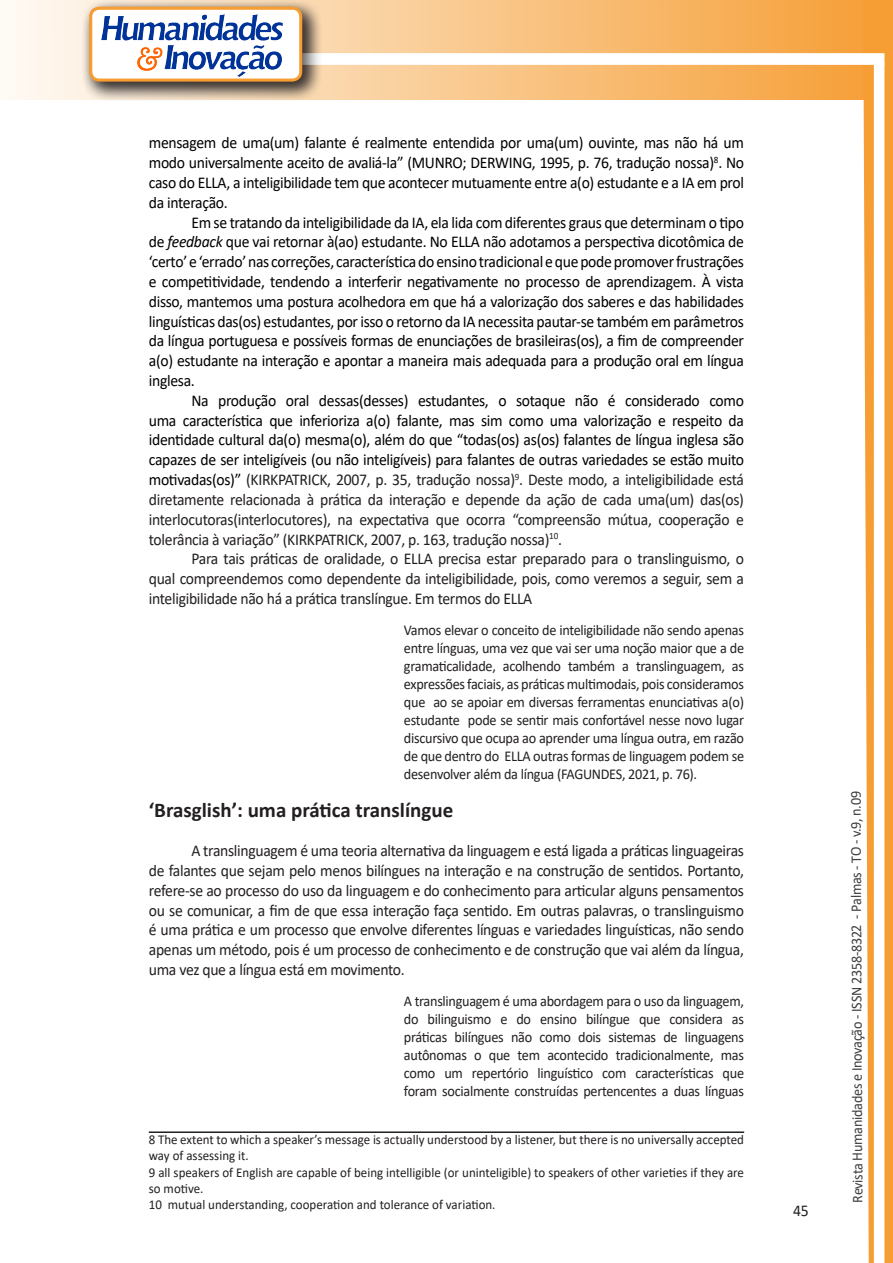
<style>
.page{position:relative;width:893px;height:1263px;background:#fff}
.page>*{position:absolute;margin:0;border:0;box-sizing:border-box;transform-origin:0 0}
.Titulo_2{font:700 21px "Calibri";color:#231f20}
.texto{font:16.5px/19.8px "Calibri";letter-spacing:-.02em;color:#000;text-align:justify;scale:.95 1}
.texto-2{font:16.5px/19.8px "Calibri";letter-spacing:-.02em;color:#231f20;text-align:justify;scale:.95 1}
.citacao{font:15px/18px "Calibri";letter-spacing:-.02em;color:#231f20;text-align:justify;scale:.95 1}
.t1{font:15px "Calibri";letter-spacing:-.025em;color:#3e3e3f;scale:.95 1}
.Rodapé{font:13.5px/16.2px "Calibri";color:#231f20;scale:.96 1}
.s1{font-style:italic}
.s2{color:#231f20}
</style>
<div class="page">
<svg style="left:5px;top:0;width:858px;height:100px;background:#f9c484"></svg>
<div style="left:302px;top:53px;width:582px;height:12px;background:#fff;border:2px solid #fff"></div>
<svg style="left:863px;top:0;width:30px;height:1263px"></svg>
<div style="left:81px;top:0;width:241px;height:102px;background:#231f20;opacity:.75"></div>
<div style="left:91px;top:8px;width:210px;height:72px;background:#fff;border-radius:9px"></div>
<div style="left:89px;top:7px;width:213px;height:75px;border:3px solid #f69e34;border-radius:9px"></div>
<img style="left:101px;top:14px;width:181px;height:62px">
<hr style="left:149px;top:1131px;width:595px;height:2px;background:#231f20">
<p class="texto" style="left:149px;top:133px;width:628px">mensagem de uma(um) falante é realmente entendida por uma(um) ouvinte, mas não há um modo universalmente aceito de avaliá-la” (MUNRO; DERWING, 1995, p. 76, tradução nossa)<sup>8</sup>. No caso do ELLA, a inteligibilidade tem que acontecer mutuamente entre a(o) estudante e a IA em prol da interação.</p>
<p class="texto" style="left:149px;top:212px;width:628px;text-indent:43px">Em se tratando da inteligibilidade da IA, ela lida com diferentes graus que determinam o tipo de <span class="s1">feedback</span> que vai retornar à(ao) estudante. No ELLA não adotamos a perspectiva dicotômica de ‘certo’ e ‘errado’ nas correções, característica do ensino tradicional e que pode promover frustrações e competitividade, tendendo a interferir negativamente no processo de aprendizagem. À vista disso, mantemos uma postura acolhedora em que há a valorização dos saberes e das habilidades linguísticas das(os) estudantes, por isso o retorno da IA necessita pautar-se também em parâmetros da língua portuguesa e possíveis formas de enunciações de brasileiras(os), a fim de compreender a(o) estudante na interação e apontar a maneira mais adequada para a produção oral em língua inglesa.</p>
<p class="texto" style="left:149px;top:390px;width:628px;text-indent:43px">Na produção oral dessas(desses) estudantes, o sotaque não é considerado como uma característica que inferioriza a(o) falante, mas sim como uma valorização e respeito da identidade cultural da(o) mesma(o), além do que “todas(os) as(os) falantes de língua inglesa são capazes de ser inteligíveis (ou não inteligíveis) para falantes de outras variedades se estão muito motivadas(os)” <span class="s2">(KIRKPATRICK, 2007, p. 35, tradução nossa)</span><sup>9</sup><span class="s2">. Deste modo, a inteligibilidade está diretamente relacionada à prática da interação e depende da ação de cada uma(um) das(os) interlocutoras(interlocutores), na expectativa que ocorra “compreensão mútua, cooperação e tolerância à variação” (KIRKPATRICK, 2007, p. 163, tradução nossa)</span><sup>10</sup><span class="s2">.</span></p>
<p class="texto-2" style="left:149px;top:548px;width:628px;text-indent:43px">Para tais práticas de oralidade, o ELLA precisa estar preparado para o translinguismo, o qual compreendemos como dependente da inteligibilidade, pois, como veremos a seguir, sem a inteligibilidade não há a prática translíngue. Em termos do ELLA</p>
<p class="citacao" style="left:404px;top:620px;width:360px">Vamos elevar o conceito de inteligibilidade não sendo apenas entre línguas, uma vez que vai ser uma noção maior que a de gramaticalidade, acolhendo também a translinguagem, as expressões faciais, as práticas multimodais, pois consideramos que ao se apoiar em diversas ferramentas enunciativas a(o) estudante pode se sentir mais confortável nesse novo lugar discursivo que ocupa ao aprender uma língua outra, em razão de que dentro do ELLA outras formas de linguagem podem se desenvolver além da língua (FAGUNDES, 2021, p. 76).</p>
<p class="Titulo_2" style="left:149px;top:795px;width:306px">‘Brasglish’: uma prática translíngue</p>
<p class="texto-2" style="left:149px;top:840px;width:628px;text-indent:43px">A translinguagem é uma teoria alternativa da linguagem e está ligada a práticas linguageiras de falantes que sejam pelo menos bilíngues na interação e na construção de sentidos. Portanto, refere-se ao processo do uso da linguagem e do conhecimento para articular alguns pensamentos ou se comunicar, a fim de que essa interação faça sentido. Em outras palavras, o translinguismo é uma prática e um processo que envolve diferentes línguas e variedades linguísticas, não sendo apenas um método, pois é um processo de conhecimento e de construção que vai além da língua, uma vez que a língua está em movimento.</p>
<p class="citacao" style="left:404px;top:991px;width:360px">A translinguagem é uma abordagem para o uso da linguagem, do bilinguismo e do ensino bilíngue que considera as práticas bilíngues não como dois sistemas de linguagens autônomas o que tem acontecido tradicionalmente, mas como um repertório linguístico com características que foram socialmente construídas pertencentes a duas línguas</p>
<p class="Rodapé" style="left:149px;top:1131px;width:621px">8 The extent to which a speaker’s message is actually understood by a listener, but there is no universally accepted way of assessing it.</p>
<p class="Rodapé" style="left:149px;top:1164px;width:621px">9 all speakers of English are capable of being intelligible (or uninteligible) to speakers of other varieties if they are so motive.</p>
<p class="Rodapé" style="left:149px;top:1196px;width:363px">10 mutual understanding, cooperation and tolerance of variation.</p>
<p class="texto-2" style="left:793px;top:1200px;width:18px">45</p>
<p class="t1" style="left:846px;top:1203px;width:435px;rotate:-90deg">Revista Humanidades e Inovação - ISSN 2358-8322 - Palmas - TO - v.9, n.09</p>
</div>
